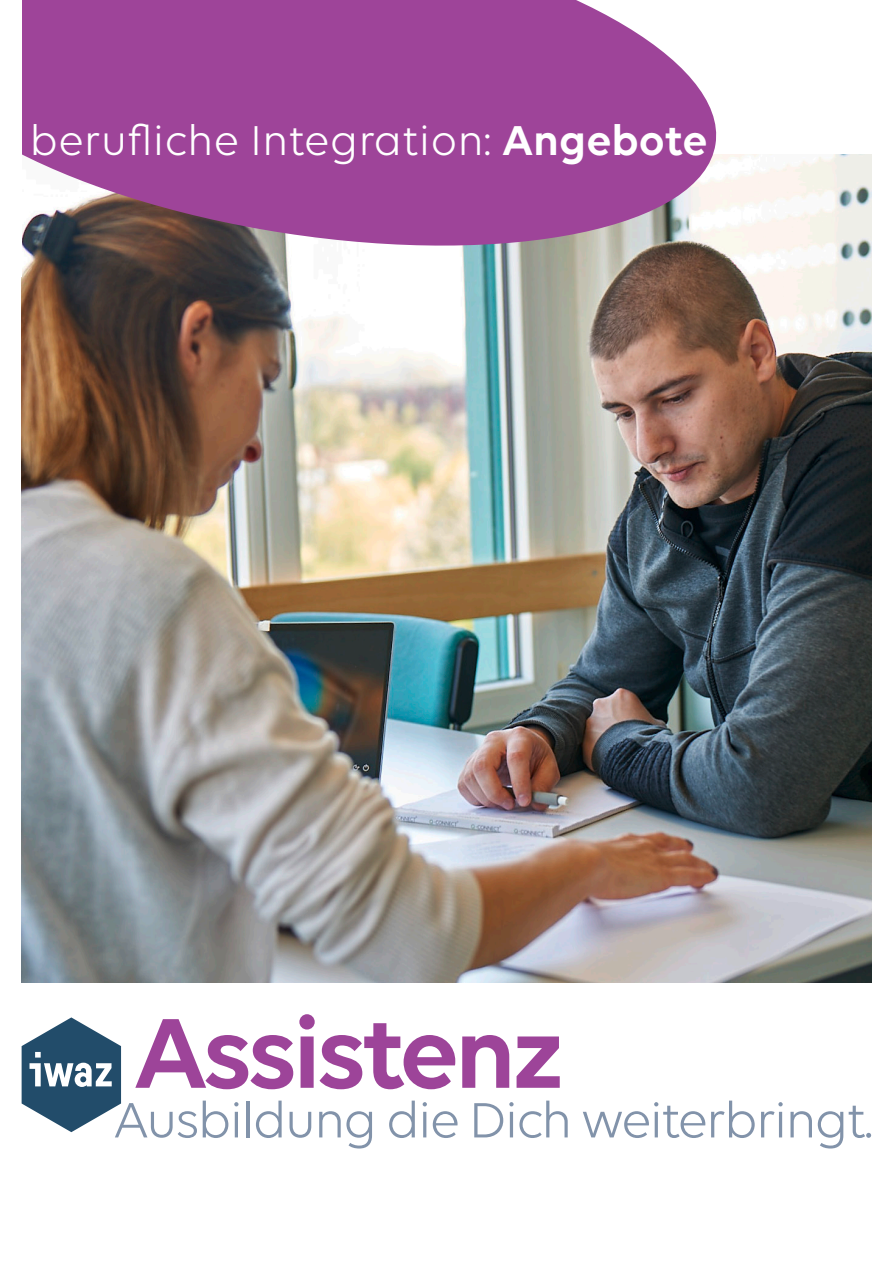
<style>
.page{position:relative;width:893px;height:1263px;background:#fff}
.page>*{position:absolute;margin:0;border:0;box-sizing:border-box;transform-origin:0 0}
.t1{font:600 107.1px "Volte";letter-spacing:-.04em;color:#9d4499}
.t2{font:53.55px "Volte";letter-spacing:-.04em;color:#8293aa}
.t3{font:45px "Volte";color:#fff}
.s1{font-weight:600}
</style>
<div class="page">
<img style="left:21px;top:154px;width:851px;height:828px">
<svg style="left:21px;top:0;width:707px;height:268px;background:#a25c9c"></svg>
<svg style="left:22px;top:1017px;width:99px;height:115px"></svg>
<p class="t3" style="left:29px;top:114px;width:680px">berufliche Integration: <span class="s1">Angebote</span></p>
<p class="t1" style="left:134px;top:990px;width:432px">Assistenz</p>
<p class="t2" style="left:113px;top:1089px;width:761px">Ausbildung die Dich weiterbringt.</p>
</div>
